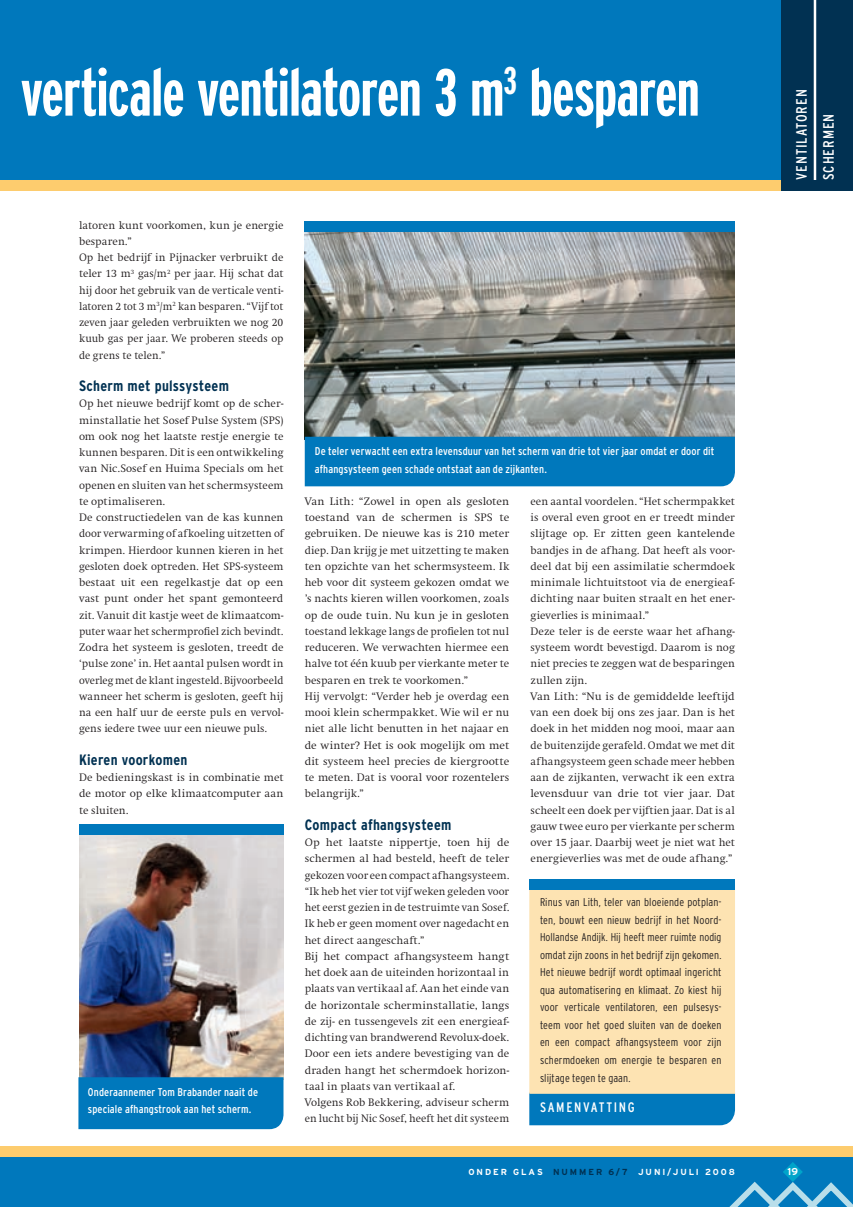
<style>
.page{position:relative;width:853px;height:1207px;background:#fff}
.page>*{position:absolute;margin:0;border:0;box-sizing:border-box;transform-origin:0 0}
.t1{font:700 extra-condensed 66.25px "Interstate";letter-spacing:-.01em;color:#fff}
.t2{font:700 condensed 15px "Interstate";letter-spacing:.02em;color:#013152}
.t3{font:condensed 15px/27.1px "Interstate";letter-spacing:.06em;color:#fff}
.t4{font:condensed 13.75px "Interstate";color:#fff}
.t5{font:300 11.25px/16.2px "Swift";letter-spacing:.01em;color:#231f20}
.t6{font:300 condensed 11.25px/17.5px "Interstate";letter-spacing:.005em;color:#231f20;text-align:justify}
.t7{font:condensed 11.25px/17.5px "Interstate";letter-spacing:.01em;color:#fff}
.t8{font:700 10px "Interstate";color:#fff}
.t9{font:700 8.75px "Interstate";letter-spacing:.22em;color:#fff}
.s1{color:#013152}
</style>
<div class="page">
<div style="left:0;top:1146px;width:852px;height:61px;background:#0078bc"></div>
<div style="left:0;top:0;width:852px;height:184px;background:#0078bc"></div>
<div style="left:0;top:180px;width:852px;height:11px;background:#fdcc6e"></div>
<div style="left:0;top:1146px;width:852px;height:10px;background:#fdcc6e"></div>
<div style="left:781px;top:0;width:71px;height:191px;background:#013152"></div>
<hr style="left:813px;top:0;width:3px;height:180px;background:#fff">
<img style="left:305px;top:232px;width:429px;height:205px">
<div style="left:305px;top:221px;width:429px;height:11px;background:#0078bc"></div>
<div style="left:305px;top:437px;width:429px;height:49px;background:#0078bc"></div>
<div style="left:529px;top:1094px;width:206px;height:32px;background:#0078bc"></div>
<div style="left:529px;top:886px;width:206px;height:208px;background:#fde3b2;border:2px solid #fde3b2"></div>
<div style="left:529px;top:879px;width:206px;height:10px;background:#0078bc"></div>
<img style="left:79px;top:835px;width:204px;height:242px">
<div style="left:79px;top:824px;width:204px;height:11px;background:#0078bc"></div>
<div style="left:78px;top:1077px;width:205px;height:52px;background:#0078bc"></div>
<svg style="left:729px;top:1162px;width:124px;height:45px"></svg>
<h1 class="t1" style="left:21px;top:56px;width:680px">verticale ventilatoren 3 m<sup>3</sup> besparen</h1>
<p class="t5" style="left:79px;top:217px;width:206px">latoren kunt voorkomen, kun je energie besparen.”<br>Op het bedrijf in Pijnacker verbruikt de teler 13 m<sup>3</sup> gas/m<sup>2</sup> per jaar. Hij schat dat hij door het gebruik van de verticale venti&shy;latoren 2 tot 3 m<sup>3</sup>/m<sup>2</sup> kan besparen. “Vijf tot zeven jaar geleden verbruikten we nog 20 kuub gas per jaar. We proberen steeds op de grens te telen.”</p>
<h2 class="t2" style="left:79px;top:377px;width:151px">Scherm met pulssysteem</h2>
<p class="t5" style="left:79px;top:396px;width:206px">Op het nieuwe bedrijf komt op de scher&shy;minstallatie het Sosef Pulse System (SPS) om ook nog het laatste restje energie te kunnen besparen. Dit is een ontwikkeling van Nic.Sosef en Huima Specials om het openen en sluiten van het schermsysteem te optimaliseren.<br>De constructiedelen van de kas kunnen door verwarming of afkoeling uitzetten of krimpen. Hierdoor kunnen kieren in het gesloten doek optreden. Het SPS-systeem bestaat uit een regelkastje dat op een vast punt onder het spant gemonteerd zit. Vanuit dit kastje weet de klimaatcom&shy;puter waar het schermprofiel zich bevindt.<br>Zodra het systeem is gesloten, treedt de ‘pulse zone’ in. Het aantal pulsen wordt in overleg met de klant ingesteld. Bijvoorbeeld wanneer het scherm is gesloten, geeft hij na een half uur de eerste puls en vervol&shy;gens iedere twee uur een nieuwe puls.</p>
<h2 class="t2" style="left:79px;top:751px;width:110px">Kieren voorkomen</h2>
<p class="t5" style="left:79px;top:769px;width:206px;text-align:justify">De bedieningskast is in combinatie met de motor op elke klimaatcomputer aan te sluiten.</p>
<p class="t7" style="left:88px;top:1083px;width:172px">Onderaannemer Tom Brabander naait de speciale afhangstrook aan het scherm.</p>
<p class="t7" style="left:315px;top:442px;width:401px">De teler verwacht een extra levensduur van het scherm van drie tot vier jaar omdat er door dit afhangsysteem geen schade ontstaat aan de zijkanten.</p>
<p class="t5" style="left:305px;top:493px;width:206px">Van Lith: “Zowel in open als gesloten toestand van de schermen is SPS te gebruiken. De nieuwe kas is 210 meter diep. Dan krijg je met uitzetting te maken ten opzichte van het schermsysteem. Ik heb voor dit systeem gekozen omdat we ’s nachts kieren willen voorkomen, zoals op de oude tuin. Nu kun je in gesloten toestand lekkage langs de profielen tot nul reduceren. We verwachten hiermee een halve tot één kuub per vierkante meter te besparen en trek te voorkomen.”<br>Hij vervolgt: “Verder heb je overdag een mooi klein schermpakket. Wie wil er nu niet alle licht benutten in het najaar en de winter? Het is ook mogelijk om met dit systeem heel precies de kiergrootte te meten. Dat is vooral voor rozentelers belangrijk.”</p>
<h2 class="t2" style="left:305px;top:816px;width:148px">Compact afhangsysteem</h2>
<p class="t5" style="left:305px;top:834px;width:206px">Op het laatste nippertje, toen hij de schermen al had besteld, heeft de teler gekozen voor een compact afhangsysteem. “Ik heb het vier tot vijf weken geleden voor het eerst gezien in de testruimte van Sosef.<br>Ik heb er geen moment over nagedacht en het direct aangeschaft.”<br>Bij het compact afhangsysteem hangt het doek aan de uiteinden horizontaal in plaats van vertikaal af. Aan het einde van de horizontale scherminstallatie, langs de zij- en tussengevels zit een energieaf&shy;dichting van brandwerend Revolux-doek.<br>Door een iets andere bevestiging van de draden hangt het schermdoek horizon&shy;taal in plaats van vertikaal af.<br>Volgens Rob Bekkering, adviseur scherm en lucht bij Nic Sosef, heeft het dit systeem</p>
<p class="t5" style="left:530px;top:493px;width:206px">een aantal voordelen. “Het schermpakket is overal even groot en er treedt minder slijtage op. Er zitten geen kantelende bandjes in de afhang. Dat heeft als voor&shy;deel dat bij een assimilatie schermdoek minimale lichtuitstoot via de energieaf&shy;dichting naar buiten straalt en het ener&shy;gieverlies is minimaal.”<br>Deze teler is de eerste waar het afhang&shy;systeem wordt bevestigd. Daarom is nog niet precies te zeggen wat de besparingen zullen zijn.<br>Van Lith: “Nu is de gemiddelde leeftijd van een doek bij ons zes jaar. Dan is het doek in het midden nog mooi, maar aan de buitenzijde gerafeld. Omdat we met dit afhangsysteem geen schade meer hebben aan de zijkanten, verwacht ik een extra levensduur van drie tot vier jaar. Dat scheelt een doek per vijftien jaar. Dat is al gauw twee euro per vierkante per scherm over 15 jaar. Daarbij weet je niet wat het energieverlies was met de oude afhang.”</p>
<p class="t6" style="left:540px;top:893px;width:183px">Rinus van Lith, teler van bloeiende potplan&shy;ten, bouwt een nieuw bedrijf in het Noord-Hollandse Andijk. Hij heeft meer ruimte nodig omdat zijn zoons in het bedrijf zijn gekomen.<br>Het nieuwe bedrijf wordt optimaal ingericht qua automatisering en klimaat. Zo kiest hij voor verticale ventilatoren, een pulsesys&shy;teem voor het goed sluiten van de doeken en een compact afhangsysteem voor zijn schermdoeken om energie te besparen en slijtage tegen te gaan.</p>
<p class="t4" style="left:540px;top:1099px;width:17px">Samenvattin</p>
<p class="t4" style="left:627px;top:1099px;width:9px">g</p>
<p class="t9" style="left:468px;top:1167px;width:268px">ONDER GLAS <span class="s1">NUMMER 6/7</span> JUNI/JULI 2008</p>
<h2 class="t3" style="left:787px;top:180px;width:92px;rotate:-90deg">VENTILATOREN<br>SCHERMEN</h2>
<p class="t8" style="left:787px;top:1166px;width:12px">19</p>
</div>
